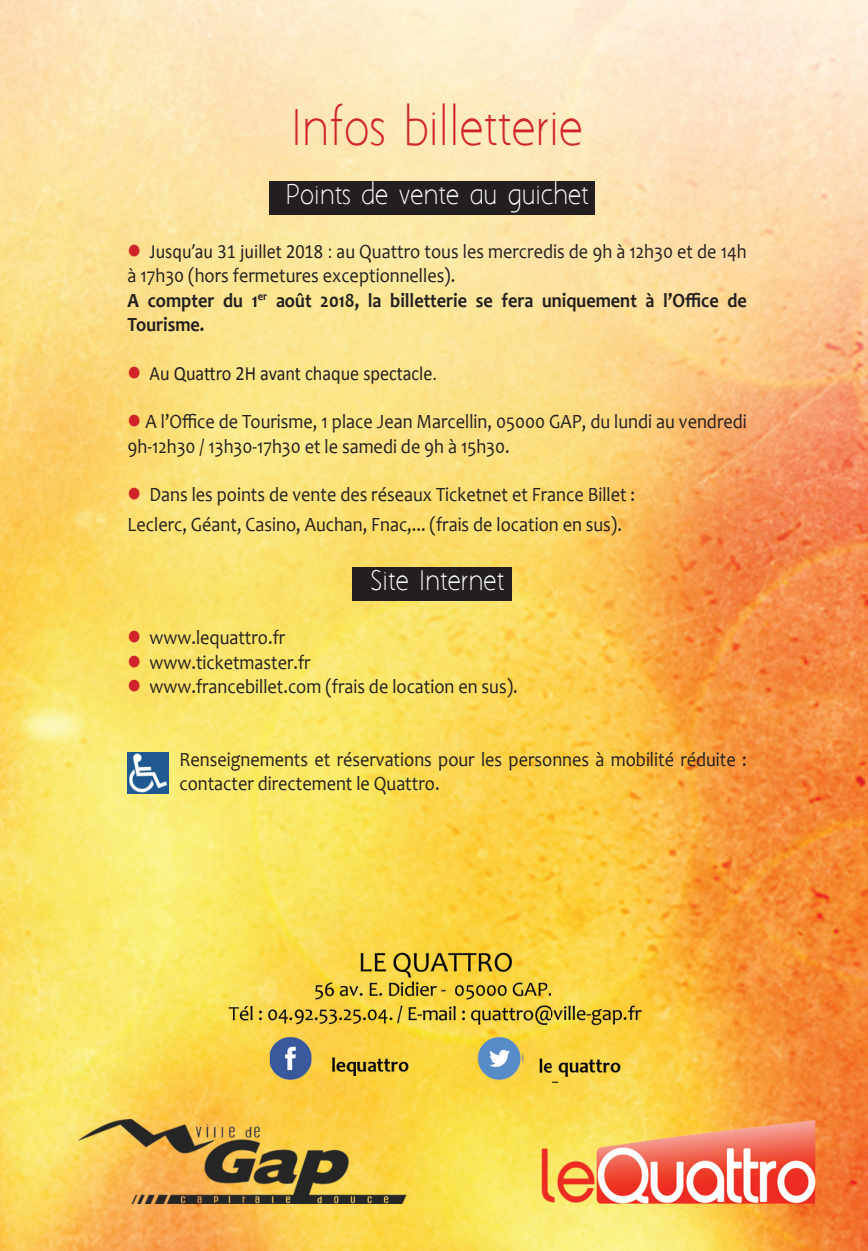
<style>
.page{position:relative;width:868px;height:1251px;background:#fff}
.page>*{position:absolute;margin:0;border:0;box-sizing:border-box;transform-origin:0 0}
.t1{font:45px "Aaargh Normal";color:#d1232a;scale:.9 1}
.t2{font:24.75px "Aaargh Normal";color:#fff;scale:.9 1}
.t3{font:20.25px/24.3px "Candara";color:#231f20;scale:.9 1}
.t4{font:20.25px "Calibri";color:#231f20;scale:.9 1}
.s1{color:#d1232a}
.s2{font-family:"Calibri"}
.s3{font-weight:700}
</style>
<div class="page">
<img style="left:0;top:0;width:551px;height:546px">
<img style="left:551px;top:0;width:316px;height:937px">
<img style="left:0;top:546px;width:552px;height:704px">
<img style="left:551px;top:937px;width:316px;height:313px">
<div style="left:352px;top:566px;width:160px;height:34px;background:#231f20"></div>
<div style="left:269px;top:181px;width:326px;height:33px;background:#231f20"></div>
<img style="left:128px;top:752px;width:40px;height:41px">
<h1 class="t1" style="left:291px;top:101px;width:326px">Infos billetterie</h1>
<p class="t2" style="left:285px;top:180px;width:338px">Points de vente au guichet</p>
<p class="t3" style="left:128px;top:239px;width:689px"><span class="s1">●</span> <span class="s2">Jusqu’au 31 juillet 2018 : a</span>u Quattro tous les mercredis de 9h à 12h30 et de 14h à 17h30 (hors fermetures exceptionnelles).<br><span class="s3">A compter du 1</span><sup>er</sup> <span class="s3">août 2018, la billetterie se fera uniquement à l’Office de Tourisme.</span></p>
<p class="t4" style="left:128px;top:360px;width:345px"><span class="s1">●</span> Au Quattro 2H avant chaque spectacle.</p>
<p class="t3" style="left:128px;top:409px;width:689px"><span class="s1">●</span> A l’Office de Tourisme, 1 place Jean Marcellin, 05000 GAP, du lundi au vendredi<br>9h-12h30 / 13h30-17h30 et le samedi de 9h à 15h30.</p>
<p class="t3" style="left:128px;top:479px;width:565px;line-height:29.7px"><span class="s1">●</span> Dans les points de vente des réseaux Ticketnet et France Billet :<br>Leclerc, Géant, Casino, Auchan, Fnac,... (frais de location en sus).</p>
<p class="t2" style="left:370px;top:566px;width:150px">Site Internet</p>
<p class="t3" style="left:128px;top:625px;width:177px"><span class="s1">●</span> www.lequattro.fr</p>
<p class="t3" style="left:128px;top:649px;width:205px"><span class="s1">●</span> www.ticketmaster.fr</p>
<p class="t3" style="left:128px;top:674px;width:435px"><span class="s1">●</span> www.francebillet.com (frais de location en sus).</p>
<p class="t3" style="left:179px;top:747px;width:631px">Renseignements et réservations pour les personnes à mobilité réduite : contacter directement le Quattro.</p>
</div>
